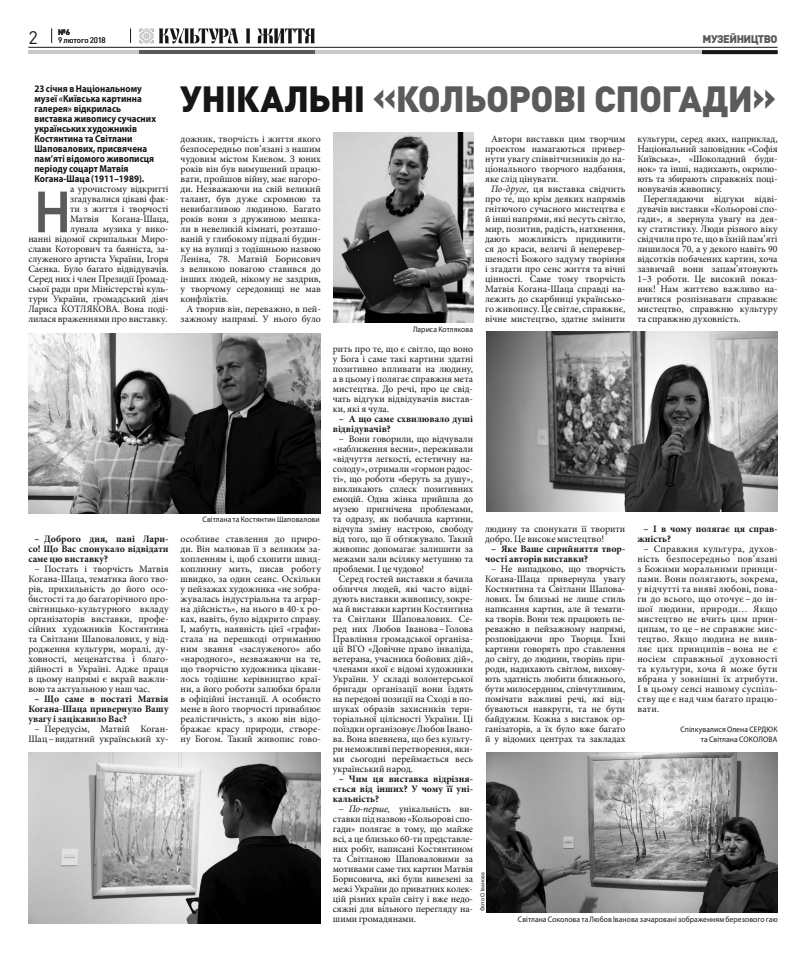
<style>
.page{position:relative;width:806px;height:964px;background:#fff}
.page>*{position:absolute;margin:0;border:0;box-sizing:border-box;transform-origin:0 0}
.t1{font:600 60.3px "Myriad Pro";color:#5b5b5b;scale:.89 1}
.t2{font:900 36px "DIN Pro";letter-spacing:-.025em;color:#5b5b5b}
.t3{font:18px "DIN Pro";color:#161616}
.t4{font:900 11px "DIN Pro";letter-spacing:-.05em;color:#595959}
.t5{font:700 10px/10px "Myriad Pro";letter-spacing:.005em;color:#161616;scale:.9 1}
.t6{font:9.8px/10px "Minion Pro";color:#161616;text-align:justify}
.t7{font:700 9.8px/10px "Minion Pro";color:#161616;text-align:justify}
.t8{font:8px/10px "Myriad Pro";letter-spacing:.01em;color:#161616;text-align:right;scale:.95 1}
.t9{font:8px "DIN Pro";letter-spacing:-.015em;color:#161616}
.t10{font:700 8px "DIN Pro";color:#161616}
.t11{font:6px "Myriad Pro";letter-spacing:.02em;color:#161616;scale:.95 1}
.s1{color:#161616}
.s2{font-style:italic}
</style>
<div class="page">
<svg style="left:139px;top:28px;width:176px;height:16px"></svg>
<hr style="left:28px;top:47px;width:749px;height:1px;background:#161616">
<svg style="left:51px;top:28px;width:1px;height:15px"></svg>
<svg style="left:130px;top:28px;width:1px;height:15px"></svg>
<hr style="left:28px;top:50px;width:749px;height:4px;background:#c9c9c9">
<svg style="left:702px;top:50px;width:75px;height:4px"></svg>
<hr style="left:139px;top:50px;width:176px;height:4px;background:#595959">
<img style="left:333px;top:132px;width:140px;height:190px">
<img style="left:28px;top:333px;width:292px;height:180px">
<img style="left:29px;top:752px;width:291px;height:171px">
<img style="left:486px;top:332px;width:291px;height:180px">
<img style="left:486px;top:752px;width:291px;height:160px">
<p class="t10" style="left:58px;top:27px;width:13px">№6</p>
<p class="t9" style="left:58px;top:35px;width:49px">9 лютого 2018</p>
<h3 class="t3" style="left:28px;top:25px;width:11px">2</h3>
<p class="t4" style="left:702px;top:32px;width:76px">МУЗЕЙНИЦТВО</p>
<p class="t5" style="left:34px;top:84px;width:136px">23 січня в Національному музеї «Київська картинна галерея» відкрилась виставка живопису сучасних українських художників<br>Костянтина та Світлани<br>Шаповалових, присвячена пам’яті відомого живописця періоду соцарт Матвія<br>Когана-Шаца (1911–1989).</p>
<h1 class="t1" style="left:34px;top:174px;width:42px">Н</h1>
<p class="t6" style="left:70px;top:184px;width:100px">а урочистому відкритті згадувалися цікаві фак&shy;ти з життя і творчості Матвія</p>
<p class="t6" style="left:28px;top:214px;width:142px;text-align:right">Когана-Шаца,<br>лунала музика у вико-<br>нанні відомої скрипальки Миро&shy;слави Которович та баяніста, за&shy;служеного артиста України, Ігоря<br>Саєнка. Було багато відвідувачів.<br>Серед них і член Президії Громад&shy;ської ради при Міністерстві куль&shy;тури України, громадський діяч<br>Лариса КОТЛЯКОВА. Вона поді&shy;лилася враженнями про виставку.</p>
<p class="t7" style="left:28px;top:534px;width:142px;text-indent:6px">– Доброго дня, пані Лари&shy;со! Що Вас спонукало відвідати саме цю виставку?</p>
<p class="t6" style="left:28px;top:564px;width:142px;text-indent:6px">– Постать і творчість Матвія Когана-Шаца, тематика його тво&shy;рів, прихильність до його осо&shy;бистості та до багаторічного про&shy;світницько-культурного вкладу організаторів виставки, профе&shy;сійних художників Костянтина та Світлани Шаповалових, у від&shy;родження культури, моралі, ду&shy;ховності, меценатства і благо&shy;дійності в Україні. Адже праця в цьому напрямі є вкрай важли&shy;вою та актуальною у наш час.</p>
<p class="t7" style="left:28px;top:694px;width:142px;text-indent:6px">– Що саме в постаті Матвія Когана-Шаца привернуло Вашу увагу і зацікавило Вас?</p>
<p class="t6" style="left:28px;top:724px;width:142px;text-align:right">– Передусім, Матвій Коган-<br>Шац– видатний український ху-</p>
<h2 class="t2" style="left:180px;top:75px;width:597px"><span class="s1">УНІКАЛЬНІ</span> «КОЛЬОРОВІ СПОГАДИ»</h2>
<p class="t6" style="left:180px;top:134px;width:142px">дожник, творчість і життя якого безпосередньо пов’язані з нашим чудовим містом Києвом. З юних років він був вимушений працю&shy;вати, пройшов війну, має нагоро&shy;ди. Незважаючи на свій великий талант, був дуже скромною та невибагливою людиною. Багато років вони з дружиною мешка&shy;ли в невеликій кімнаті, розташо&shy;ваній у глибокому підвалі будин&shy;ку на вулиці з тодішньою назвою Леніна, 78. Матвій Борисович з великою повагою ставився до інших людей, нікому не заздрив, у творчому середовищі не мав конфліктів.</p>
<p class="t6" style="left:180px;top:304px;width:142px;text-align:right">А творив він, переважно, в пей&shy;зажному напрямі. У нього було</p>
<p class="t8" style="left:202px;top:514px;width:125px">Світлана та Костянтин Шаповалови</p>
<p class="t6" style="left:180px;top:534px;width:142px">особливе ставлення до приро&shy;ди. Він малював її з великим за&shy;хопленням і, щоб схопити швид&shy;коплинну мить, писав роботу швидко, за один сеанс. Оскільки у пейзажах художника «не зобра&shy;жувалась індустріальна та аграр&shy;на дійсність», на нього в 40-х ро&shy;ках, навіть, було відкрито справу.<br>І, мабуть, наявність цієї «графи» стала на перешкоді отриманню ним звання «заслуженого» або «народного», незважаючи на те, що творчістю художника цікави&shy;лось тодішнє керівництво краї&shy;ни, а його роботи залюбки брали в офіційні інстанції. А особисто мене в його творчості приваблює реалістичність, з якою він відо&shy;бражає красу природи, створе&shy;ну Богом. Такий живопис гово-</p>
<p class="t8" style="left:413px;top:324px;width:65px">Лариса Котлякова</p>
<p class="t6" style="left:485px;top:134px;width:142px;text-indent:6px">Автори виставки цим творчим проектом намагаються привер&shy;нути увагу співвітчизників до на&shy;ціонального творчого надбання, яке слід цінувати.</p>
<p class="t6" style="left:485px;top:184px;width:142px;text-indent:6px"><span class="s2">По-друге,</span> ця виставка свідчить про те, що крім деяких напрямів гнітючого сучасного мистецтва є й інші напрями, які несуть світло, мир, позитив, радість, натхнення, дають можливість придивити&shy;ся до краси, величі й неперевер&shy;шеності Божого задуму творіння і згадати про сенс життя та вічні цінності. Саме тому творчість Матвія Когана-Шаца справді на&shy;лежить до скарбниці українсько&shy;го живопису. Це світле, справжнє, вічне мистецтво, здатне змінити</p>
<p class="t6" style="left:637px;top:134px;width:142px">культури, серед яких, наприклад, Національний заповідник «Софія Київська», «Шоколадний буди&shy;нок» та інші, надихають, окрилю&shy;ють та збирають справжніх поці&shy;новувачів живопису.</p>
<p class="t6" style="left:637px;top:194px;width:142px;text-indent:6px">Переглядаючи відгуки відві&shy;дувачів виставки «Кольорові спо&shy;гади», я звернула увагу на дея&shy;ку статистику. Люди різного віку свідчили про те, що в їхній пам’яті лишилося 70, а у декого навіть 90 відсотків побачених картин, хоча зазвичай вони запам’ятовують 1–3 роботи. Це високий показ&shy;ник! Нам життєво важливо на&shy;вчитися розпізнавати справжнє мистецтво, справжню культуру та справжню духовність.</p>
<p class="t6" style="left:332px;top:344px;width:142px">рить про те, що є світло, що воно у Бога і саме такі картини здатні позитивно впливати на людину, а в цьому і полягає справжня мета мистецтва. До речі, про це свід&shy;чать відгуки відвідувачів вистав&shy;ки, які я чула.</p>
<p class="t7" style="left:332px;top:414px;width:142px;text-indent:6px">– А що саме схвилювало душі відвідувачів?</p>
<p class="t6" style="left:332px;top:434px;width:142px;text-indent:6px">– Вони говорили, що відчували «наближення весни», переживали «відчуття легкості, естетичну на&shy;солоду», отримали «гормон радос&shy;ті», що роботи «беруть за душу», викликають сплеск позитивних емоцій. Одна жінка прийшла до музею пригнічена проблемами, та одразу, як побачила картини, відчула зміну настрою, свободу від того, що її обтяжувало. Такий живопис допомагає залишити за межами зали всіляку метушню та проблеми. І це чудово!</p>
<p class="t6" style="left:332px;top:574px;width:142px;text-indent:6px">Серед гостей виставки я бачила обличчя людей, які часто відві&shy;дують виставки живопису, зокре&shy;ма й виставки картин Костянтина та Світлани Шаповалових. Се&shy;ред них Любов Іванова– Голова Правління громадської організа&shy;ції ВГО «Довічне право інваліда, ветерана, учасника бойових дій», членами якої є відомі художники України. У складі волонтерської бригади організації вони їздять на передові позиції на Сході в по&shy;шуках образів захисників тери&shy;торіальної цілісності України. Ці поїздки організовує Любов Івано&shy;ва. Вона впевнена, що без культу&shy;ри неможливі перетворення, яки&shy;ми сьогодні переймається весь український народ.</p>
<p class="t7" style="left:332px;top:774px;width:142px;text-indent:6px">– Чим ця виставка відрізня&shy;ється від інших? У чому її уні&shy;кальність?</p>
<p class="t6" style="left:332px;top:804px;width:142px;text-indent:6px">– <span class="s2">По-перше,</span> унікальність ви&shy;ставки під назвою «Кольорові спо&shy;гади» полягає в тому, що майже всі, а це близько 60-ти представле&shy;них робіт, написані Костянтином та Світланою Шаповаловими за мотивами саме тих картин Матвія Борисовича, які були вивезені за межі України до приватних колек&shy;цій різних країн світу і вже недо&shy;сяжні для вільного перегляду на&shy;шими громадянами.</p>
<p class="t7" style="left:637px;top:524px;width:142px;text-indent:6px">– І в чому полягає ця справ&shy;жність?</p>
<p class="t6" style="left:637px;top:544px;width:142px;text-indent:6px">– Справжня культура, духов&shy;ність безпосередньо пов’язані з Божими моральними принци&shy;пами. Вони полягають, зокрема, у відчутті та вияві любові, пова&shy;ги до всього, що оточує – до ін&shy;шої людини, природи… Якщо мистецтво не вчить цим прин&shy;ципам, то це – не справжнє мис&shy;тецтво. Якщо людина не вияв&shy;ляє цих принципів – вона не є носієм справжньої духовності та культури, хоча й може бути вбрана у зовнішні їх атрибути.<br>І в цьому сенсі нашому суспіль&shy;ству ще є над чим багато працю&shy;вати.</p>
<p class="t8" style="left:680px;top:724px;width:104px">Спілкувалися Олена СЕРДЮК та Світлана СОКОЛОВА</p>
<p class="t6" style="left:485px;top:524px;width:142px">людину та спонукати її творити добро. Це високе мистецтво!</p>
<p class="t7" style="left:485px;top:544px;width:142px;text-indent:6px">– Яке Ваше сприйняття твор&shy;чості авторів виставки?</p>
<p class="t6" style="left:485px;top:564px;width:142px;text-indent:6px">– Не випадково, що творчість Когана-Шаца привернула увагу Костянтина та Світлани Шапова&shy;лових. Їм близькі не лише стиль написання картин, але й темати&shy;ка творів. Вони теж працюють пе&shy;реважно в пейзажному напрямі, розповідаючи про Творця. Їхні картини говорять про ставлення до світу, до людини, творінь при&shy;роди, надихають світлом, вихову&shy;ють здатність любити ближнього, бути милосердним, співчутливим, помічати важливі речі, які від&shy;буваються навкруги, та не бути байдужим. Кожна з виставок ор&shy;ганізаторів, а їх було вже багато й у відомих центрах та закладах</p>
<p class="t11" style="left:478px;top:911px;width:43px;rotate:-90deg">Фото О. Іванова</p>
<p class="t8" style="left:517px;top:914px;width:275px">Світлана Соколова та Любов Іванова зачаровані зображенням березового гаю</p>
</div>
